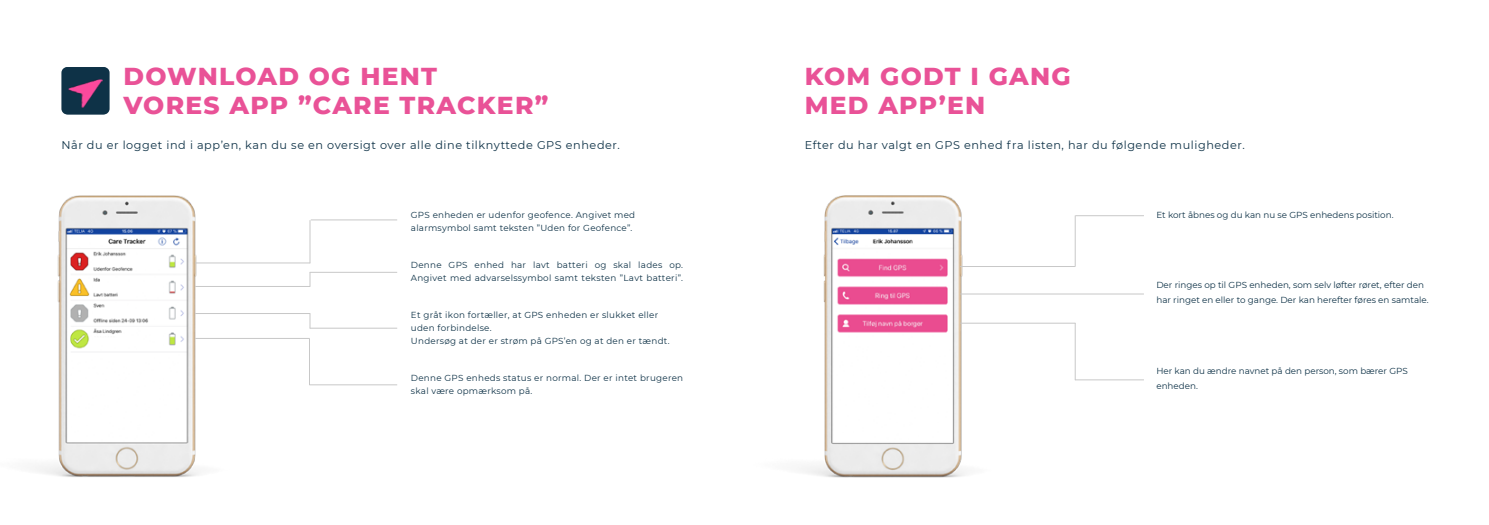
<style>
.page{position:relative;width:1489px;height:525px;background:#fff}
.page>*{position:absolute;margin:0;border:0;box-sizing:border-box;transform-origin:0 0}
.t1{font:800 25px/28.8px "Montserrat";letter-spacing:.05em;color:#e95297}
.t2{font:11.25px "Montserrat";letter-spacing:.05em;color:#0e3247}
.t3{font:8.75px/12.5px "Montserrat";letter-spacing:.03em;color:#0e3247}
.t4{font:8.75px/15px "Montserrat";color:#0e3247}
</style>
<div class="page">
<svg style="left:61px;top:67px;width:48px;height:47px"></svg>
<div style="left:62px;top:67px;width:48px;height:47px;background:#0e3247;border-radius:6px"></div>
<img style="left:68px;top:79px;width:35px;height:29px">
<img style="left:35px;top:195px;width:219px;height:282px">
<hr style="left:195px;top:262px;width:115px;height:1px;background:#c8c8c8">
<hr style="left:195px;top:286px;width:115px;height:1px;background:#c8c8c8">
<hr style="left:195px;top:313px;width:115px;height:1px;background:#c8c8c8">
<hr style="left:195px;top:338px;width:115px;height:1px;background:#c8c8c8">
<hr style="left:310px;top:220px;width:1px;height:43px;background:#c8c8c8">
<svg style="left:310px;top:313px;width:1px;height:15px"></svg>
<svg style="left:310px;top:273px;width:1px;height:13px"></svg>
<hr style="left:309px;top:338px;width:1px;height:47px;background:#c8c8c8">
<hr style="left:311px;top:219px;width:86px;height:1px;background:#c8c8c8">
<hr style="left:310px;top:328px;width:87px;height:1px;background:#c8c8c8">
<hr style="left:310px;top:272px;width:87px;height:1px;background:#c8c8c8">
<hr style="left:309px;top:384px;width:88px;height:1px;background:#c8c8c8">
<div style="left:93px;top:257px;width:46px;height:9px;background:#fff"></div>
<div style="left:93px;top:283px;width:46px;height:8px;background:#fff"></div>
<div style="left:93px;top:309px;width:46px;height:8px;background:#fff"></div>
<div style="left:93px;top:336px;width:46px;height:9px;background:#fff"></div>
<img style="left:801px;top:195px;width:198px;height:283px">
<hr style="left:960px;top:266px;width:114px;height:1px;background:#c8c8c8">
<hr style="left:1074px;top:215px;width:1px;height:51px;background:#c8c8c8">
<hr style="left:960px;top:293px;width:183px;height:1px;background:#c8c8c8">
<hr style="left:960px;top:323px;width:115px;height:1px;background:#c8c8c8">
<hr style="left:1074px;top:323px;width:1px;height:57px;background:#c8c8c8">
<hr style="left:1075px;top:215px;width:68px;height:1px;background:#c8c8c8">
<hr style="left:1074px;top:379px;width:69px;height:1px;background:#c8c8c8">
<h1 class="t1" style="left:123px;top:60px;width:426px">DOWNLOAD OG HENT<br>VORES APP ”CARE TRACKER”</h1>
<p class="t2" style="left:61px;top:137px;width:560px">Når du er logget ind i app’en, kan du se en oversigt over alle dine tilknyttede GPS enheder.</p>
<p class="t3" style="left:411px;top:208px;width:226px">GPS enheden er udenfor geofence. Angivet med alarmsymbol samt teksten ”Uden for Geofence”.</p>
<p class="t3" style="left:411px;top:258px;width:274px">Denne GPS enhed har lavt batteri og skal lades op.<br>Angivet med advarselssymbol samt teksten ”Lavt batteri”.</p>
<p class="t3" style="left:411px;top:308px;width:260px">Et gråt ikon fortæller, at GPS enheden er slukket eller uden forbindelse.<br>Undersøg at der er strøm på GPS’en og at den er tændt.</p>
<p class="t3" style="left:411px;top:371px;width:274px">Denne GPS enheds status er normal. Der er intet brugeren skal være opmærksom på.</p>
<h1 class="t1" style="left:804px;top:60px;width:267px">KOM GODT I GANG<br>MED APP’EN</h1>
<p class="t2" style="left:804px;top:137px;width:441px">Efter du har valgt en GPS enhed fra listen, har du følgende muligheder.</p>
<p class="t4" style="left:1156px;top:207px;width:238px">Et kort åbnes og du kan nu se GPS enhedens position.</p>
<p class="t4" style="left:1156px;top:277px;width:274px">Der ringes op til GPS enheden, som selv løfter røret, efter den har ringet en eller to gange. Der kan herefter føres en samtale.</p>
<p class="t4" style="left:1156px;top:362px;width:253px">Her kan du ændre navnet på den person, som bærer GPS enheden.</p>
</div>
